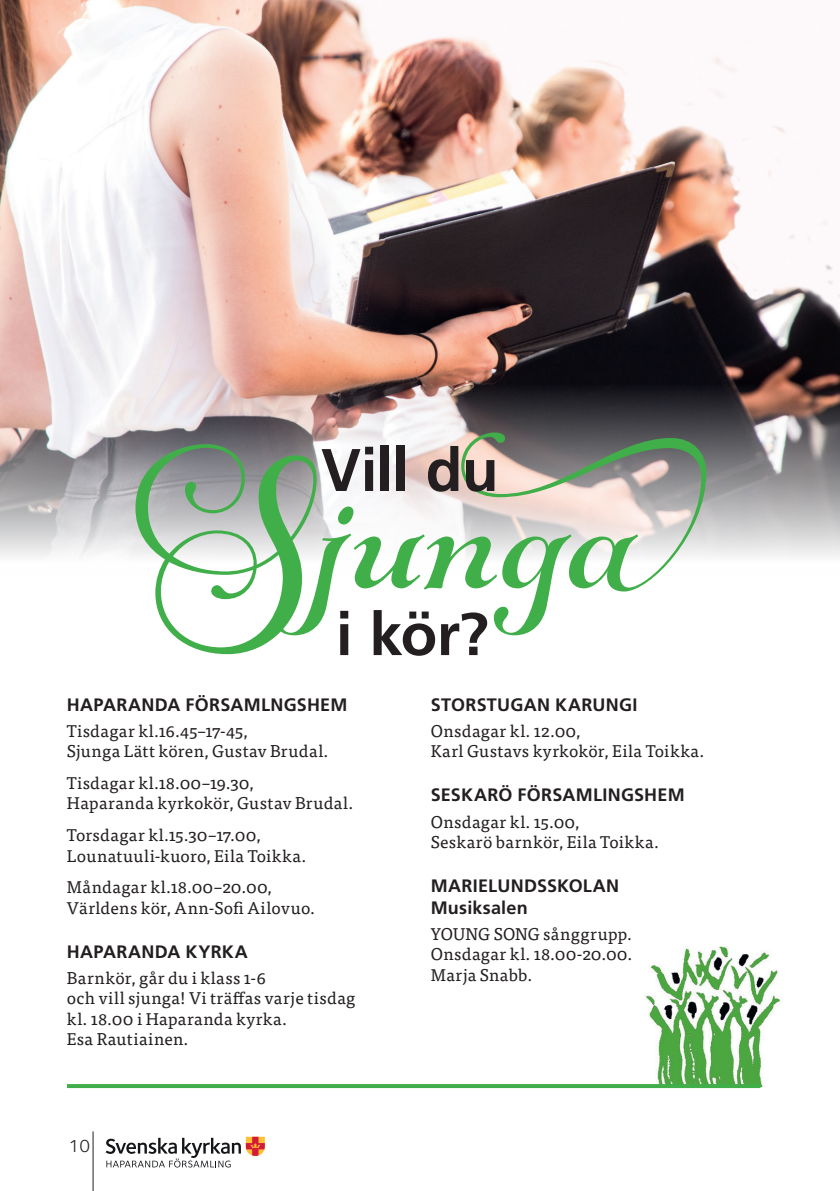
<style>
.page{position:relative;width:840px;height:1191px;background:#fff}
.page>*{position:absolute;margin:0;border:0;box-sizing:border-box;transform-origin:0 0}
.t1{font:211.4px "Gioviale";color:#40ae49}
.t2{font:700 60px "Frutiger";letter-spacing:-.015em;color:#231f20}
.t3{font:700 18px/21.6px "Frutiger";letter-spacing:.015em;color:#231f20}
.t4{font:18px "Foundry Sterling";color:#231f20}
.t5{font:17px/20.4px "Tisa Pro";letter-spacing:.02em;color:#231f20}
</style>
<div class="page">
<svg style="left:106px;top:1136px;width:159px;height:31px"></svg>
<hr style="left:92px;top:1131px;width:1px;height:60px;background:#231f20">
<img style="left:0;top:0;width:839px;height:557px">
<img style="left:645px;top:946px;width:136px;height:140px">
<svg style="left:67px;top:1084px;width:693px;height:4px;background:#42af4b"></svg>
<h1 class="t1" style="left:135px;top:392px;width:676px">Sjunga</h1>
<h2 class="t2" style="left:321px;top:435px;width:179px">Vill du</h2>
<h2 class="t2" style="left:336px;top:599px;width:154px">i kör?</h2>
<p class="t3" style="left:67px;top:693px;width:282px">HAPARANDA FÖRSAMLNGSHEM</p>
<p class="t5" style="left:67px;top:719px;width:263px">Tisdagar kl.16.45–17-45,<br>Sjunga Lätt kören, Gustav Brudal.</p>
<p class="t5" style="left:67px;top:771px;width:288px">Tisdagar kl.18.00–19.30,<br>Haparanda kyrkokör, Gustav Brudal.</p>
<p class="t5" style="left:67px;top:824px;width:241px">Torsdagar kl.15.30–17.00,<br>Lounatuuli-kuoro, Eila Toikka.</p>
<p class="t5" style="left:67px;top:876px;width:249px">Måndagar kl.18.00–20.00,<br>Världens kör, Ann-Sofi Ailovuo.</p>
<p class="t3" style="left:67px;top:941px;width:182px">HAPARANDA KYRKA</p>
<p class="t5" style="left:67px;top:967px;width:290px">Barnkör, går du i klass 1-6<br>och vill sjunga! Vi träffas varje tisdag kl. 18.00 i Haparanda kyrka.<br>Esa Rautiainen.</p>
<p class="t4" style="left:69px;top:1133px;width:23px">10</p>
<p class="t3" style="left:430px;top:693px;width:208px">STORSTUGAN KARUNGI</p>
<p class="t5" style="left:430px;top:719px;width:275px">Onsdagar kl. 12.00,<br>Karl Gustavs kyrkokör, Eila Toikka.</p>
<p class="t3" style="left:430px;top:784px;width:255px">SESKARÖ FÖRSAMLINGSHEM</p>
<p class="t5" style="left:430px;top:810px;width:229px">Onsdagar kl. 15.00,<br>Seskarö barnkör, Eila Toikka.</p>
<p class="t3" style="left:430px;top:875px;width:190px">MARIELUNDSSKOLAN<br>Musiksalen</p>
<p class="t5" style="left:430px;top:922px;width:203px;text-align:justify">YOUNG SONG sånggrupp.<br>Onsdagar kl. 18.00-20.00.<br>Marja Snabb.</p>
</div>
